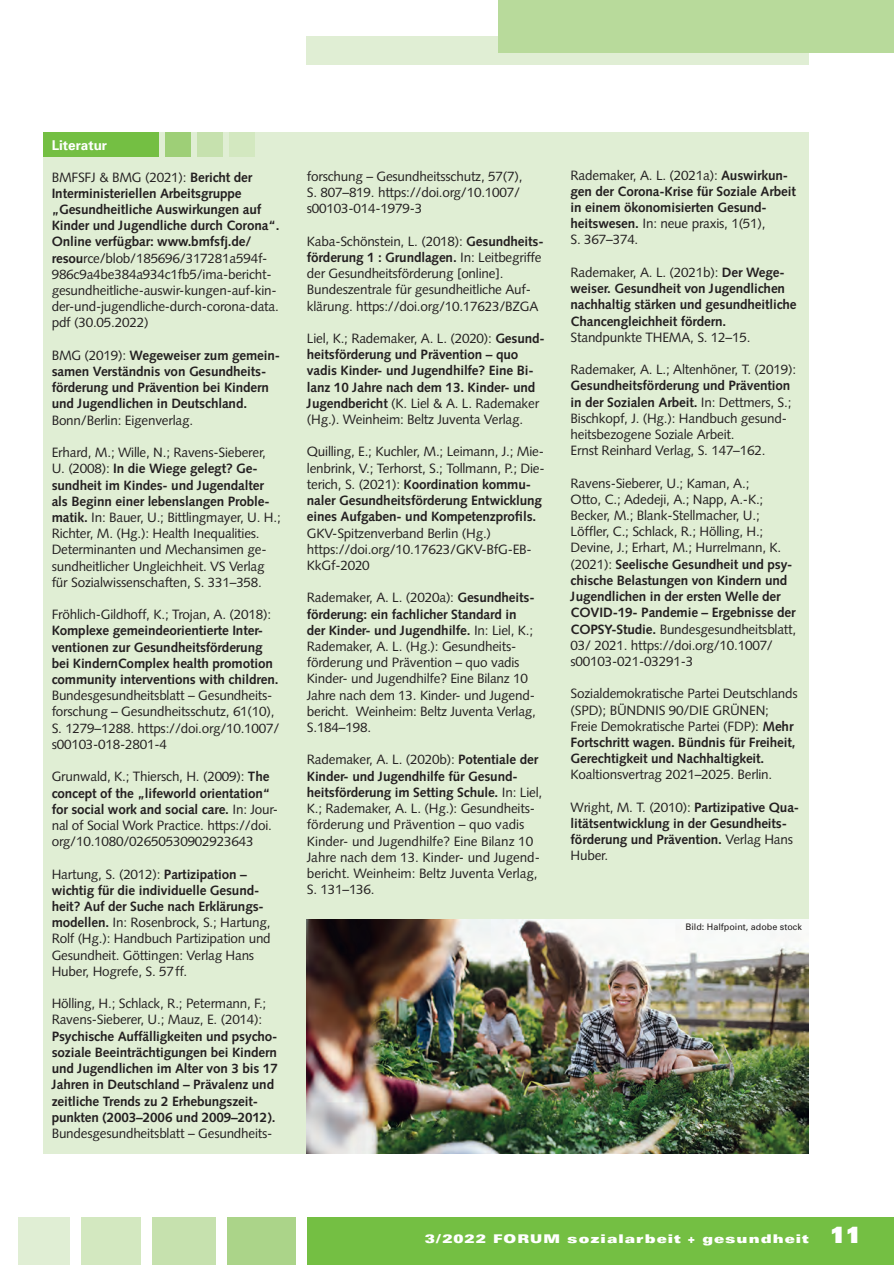
<style>
.page{position:relative;width:894px;height:1265px;background:#fff}
.page>*{position:absolute;margin:0;border:0;box-sizing:border-box;transform-origin:0 0}
.t1{font:13.5px/16.2px "Syntax";letter-spacing:-.015em;color:#231f20}
.t2{font:700 13.5px/16.2px "Syntax";letter-spacing:-.01em;color:#231f20}
.t3{font:700 13.5px "Univers";color:#fff}
.t4{font:900 expanded 12px "Univers";letter-spacing:.09em;color:#fff}
.t5{font:9px "Univers";color:#231f20}
.s1{font-weight:700}
.s2{font-weight:400}
.s3{font-stretch:normal;font-size:22.5px}
</style>
<div class="page">
<div style="left:307px;top:37px;width:502px;height:28px;background:#e0eed4"></div>
<div style="left:498px;top:0;width:396px;height:52px;background:#b8da9b"></div>
<div style="left:228px;top:1216px;width:68px;height:48px;background:#abd489"></div>
<div style="left:152px;top:1216px;width:64px;height:48px;background:#c6e1ae"></div>
<div style="left:81px;top:1216px;width:59px;height:48px;background:#d3e8c0"></div>
<div style="left:18px;top:1216px;width:51px;height:48px;background:#e0eed4"></div>
<div style="left:307px;top:1216px;width:587px;height:48px;background:#74bf43"></div>
<div style="left:43px;top:132px;width:766px;height:1021px;background:#e0eed4"></div>
<div style="left:43px;top:132px;width:115px;height:25px;background:#74bf43"></div>
<div style="left:165px;top:132px;width:26px;height:25px;background:#9ecf77"></div>
<div style="left:197px;top:132px;width:26px;height:25px;background:#c6e1ae"></div>
<div style="left:229px;top:132px;width:26px;height:25px;background:#d3e8c0"></div>
<img style="left:307px;top:919px;width:502px;height:234px">
<p class="t3" style="left:52px;top:137px;width:57px">Literatur</p>
<p class="t1" style="left:52px;top:169px;width:229px">BMFSFJ &amp; BMG (2021): <span class="s1">Bericht der Interministeriellen Arbeitsgruppe „Gesundheitliche Auswirkungen auf Kinder und Jugendliche durch Corona“.<br>Online verfügbar: www.bmfsfj.de/ resou</span>rce/blob/185696/317281a594f-986c9a4be384a934c1fb5/ima-bericht&shy;gesundheitliche-auswir-kungen-auf-kin&shy;der-und-jugendliche-durch-corona-data. pdf (30.05.2022)</p>
<p class="t2" style="left:52px;top:347px;width:230px"><span class="s2">BMG (2019):</span> Wegeweiser zum gemein&shy;samen Verständnis von Gesundheits&shy;förderung und Prävention bei Kindern und Jugendlichen in Deutschland.</p>
<p class="t1" style="left:52px;top:412px;width:143px">Bonn/Berlin: Eigenverlag.</p>
<p class="t1" style="left:52px;top:444px;width:231px">Erhard, M.; Wille, N.; Ravens-Sieberer, U. (2008): <span class="s1">In die Wiege gelegt? Ge&shy;sundheit im Kindes- und Jugendalter als Beginn einer lebenslangen Proble&shy;matik.</span> In: Bauer, U.; Bittlingmayer, U. H.; Richter, M. (Hg.): Health Inequalities.<br>Determinanten und Mechansimen ge&shy;sundheitlicher Ungleichheit. VS Verlag für Sozialwissenschaften, S. 331–358.</p>
<p class="t1" style="left:52px;top:606px;width:221px">Fröhlich-Gildhoff, K.; Trojan, A. (2018):</p>
<p class="t2" style="left:52px;top:622px;width:228px">Komplexe gemeindeorientierte Inter&shy;ventionen zur Gesundheitsförderung bei KindernComplex health promotion community interventions with children.</p>
<p class="t1" style="left:52px;top:687px;width:229px">Bundesgesundheitsblatt – Gesundheits&shy;forschung – Gesundheitsschutz, 61(10), S. 1279–1288. https://doi.org/10.1007/ s00103-018-2801-4</p>
<p class="t1" style="left:52px;top:768px;width:228px">Grunwald, K.; Thiersch, H. (2009): <span class="s1">The concept of the „lifeworld orientation“ for social work and social care.</span> In: Jour&shy;nal of Social Work Practice. https://doi. org/10.1080/02650530902923643</p>
<p class="t1" style="left:52px;top:865px;width:221px">Hartung, S. (2012): <span class="s1">Partizipation – wichtig für die individuelle Gesund&shy;heit? Auf der Suche nach Erklärungs&shy;modellen.</span> In: Rosenbrock, S.; Hartung, Rolf (Hg.): Handbuch Partizipation und Gesundheit. Göttingen: Verlag Hans Huber, Hogrefe, S. 57ff.</p>
<p class="t1" style="left:52px;top:995px;width:216px">Hölling, H.; Schlack, R.; Petermann, F.;<br>Ravens-Sieberer, U.; Mauz, E. (2014):</p>
<p class="t2" style="left:52px;top:1027px;width:228px">Psychische Auffälligkeiten und psycho&shy;soziale Beeinträchtigungen bei Kindern und Jugendlichen im Alter von 3 bis 17<br>Jahren in Deutschland – Prävalenz und zeitliche Trends zu 2 Erhebungszeit&shy;punkten (2003–2006 und 2009–2012).</p>
<p class="t1" style="left:52px;top:1124px;width:222px">Bundesgesundheitsblatt – Gesundheits-</p>
<p class="t1" style="left:307px;top:168px;width:217px">forschung – Gesundheitsschutz, 57(7),<br>S. 807–819. https://doi.org/10.1007/ s00103-014-1979-3</p>
<p class="t1" style="left:307px;top:233px;width:238px">Kaba-Schönstein, L. (2018): <span class="s1">Gesundheits&shy;förderung 1 : Grundlagen.</span> In: Leitbegriffe der Gesundheitsförderung [online].<br>Bundeszentrale für gesundheitliche Auf&shy;klärung. https://doi.org/10.17623/BZGA</p>
<p class="t2" style="left:307px;top:330px;width:239px"><span class="s2">Liel, K.; Rademaker, A. L. (2020):</span> Gesund&shy;heitsförderung und Prävention – quo vadis Kinder- und Jugendhilfe? Eine Bi&shy;lanz 10 Jahre nach dem 13. Kinder- und Jugendbericht <span class="s2">(K. Liel &amp; A. L. Rademaker (Hg.). Weinheim: Beltz Juventa Verlag.</span></p>
<p class="t1" style="left:307px;top:443px;width:239px">Quilling, E.; Kuchler, M.; Leimann, J.; Mie&shy;lenbrink, V.; Terhorst, S.; Tollmann, P.; Die&shy;terich, S. (2021): <span class="s1">Koordination kommu&shy;naler Gesundheitsförderung Entwicklung eines Aufgaben- und Kompetenzprofils.</span></p>
<p class="t1" style="left:307px;top:524px;width:224px">GKV-Spitzenverband Berlin (Hg.) https://doi.org/10.17623/GKV-BfG-EB-<br>KkGf-2020</p>
<p class="t1" style="left:307px;top:589px;width:231px">Rademaker, A. L. (2020a): <span class="s1">Gesundheits&shy;förderung: ein fachlicher Standard in der Kinder- und Jugendhilfe.</span> In: Liel, K.; Rademaker, A. L. (Hg.): Gesundheits&shy;förderung und Prävention – quo vadis Kinder- und Jugendhilfe? Eine Bilanz 10<br>Jahre nach dem 13. Kinder- und Jugend&shy;bericht. Weinheim: Beltz Juventa Verlag, S.184–198.</p>
<p class="t1" style="left:307px;top:751px;width:237px">Rademaker, A. L. (2020b): <span class="s1">Potentiale der Kinder- und Jugendhilfe für Gesund&shy;heitsförderung im Setting Schule.</span> In: Liel, K.; Rademaker, A. L. (Hg.): Gesundheits&shy;förderung und Prävention – quo vadis Kinder- und Jugendhilfe? Eine Bilanz 10<br>Jahre nach dem 13. Kinder- und Jugend&shy;bericht. Weinheim: Beltz Juventa Verlag, S. 131–136.</p>
<p class="t2" style="left:570px;top:167px;width:227px"><span class="s2">Rademaker, A. L. (2021a):</span> Auswirkun&shy;gen der Corona-Krise für Soziale Arbeit in einem ökonomisierten Gesund&shy;heitswesen. <span class="s2">In: neue praxis, 1(51),<br>S. 367–374.</span></p>
<p class="t2" style="left:570px;top:264px;width:228px"><span class="s2">Rademaker, A. L. (2021b):</span> Der Wege&shy;weiser. Gesundheit von Jugendlichen nachhaltig stärken und gesundheitliche Chancengleichheit fördern.</p>
<p class="t1" style="left:570px;top:329px;width:181px">Standpunkte THEMA, S. 12–15.</p>
<p class="t1" style="left:570px;top:361px;width:227px">Rademaker, A. L.; Altenhöner, T. (2019):</p>
<p class="t1" style="left:570px;top:377px;width:222px"><span class="s1">Gesundheitsförderung und Prävention in der Sozialen Arbeit.</span> In: Dettmers, S.; Bischkopf, J. (Hg.): Handbuch gesund&shy;heitsbezogene Soziale Arbeit.<br>Ernst Reinhard Verlag, S. 147–162.</p>
<p class="t1" style="left:570px;top:475px;width:227px">Ravens-Sieberer, U.; Kaman, A.;<br>Otto, C.; Adedeji, A.; Napp, A.-K.; Becker, M.; Blank-Stellmacher, U.; Löffler, C.; Schlack, R.; Hölling, H.; Devine, J.; Erhart, M.; Hurrelmann, K. (2021): <span class="s1">Seelische Gesundheit und psy&shy;chische Belastungen von Kindern und Jugendlichen in der ersten Welle der COVID-19- Pandemie – Ergebnisse der COPSY-Studie.</span> Bundesgesundheitsblatt, 03/ 2021. https://doi.org/10.1007/ s00103-021-03291-3</p>
<p class="t1" style="left:570px;top:685px;width:229px">Sozialdemokratische Partei Deutschlands (SPD); BÜNDNIS 90/DIE GRÜNEN; Freie Demokratische Partei (FDP): <span class="s1">Mehr Fortschritt wagen. Bündnis für Freiheit, Gerechtigkeit und Nachhaltigkeit.</span></p>
<p class="t1" style="left:570px;top:766px;width:203px">Koaltionsvertrag 2021–2025. Berlin.</p>
<p class="t2" style="left:570px;top:799px;width:230px"><span class="s2">Wright, M. T. (2010):</span> Partizipative Qua&shy;litätsentwicklung in der Gesundheits&shy;förderung und Prävention. <span class="s2">Verlag Hans<br>Huber.</span></p>
<p class="t5" style="left:685px;top:921px;width:118px">Bild: Halfpoint, adobe stock</p>
<p class="t4" style="left:425px;top:1231px;width:438px">3/2022 FORUM sozialarbeit + gesundheit <span class="s3">11</span></p>
</div>
